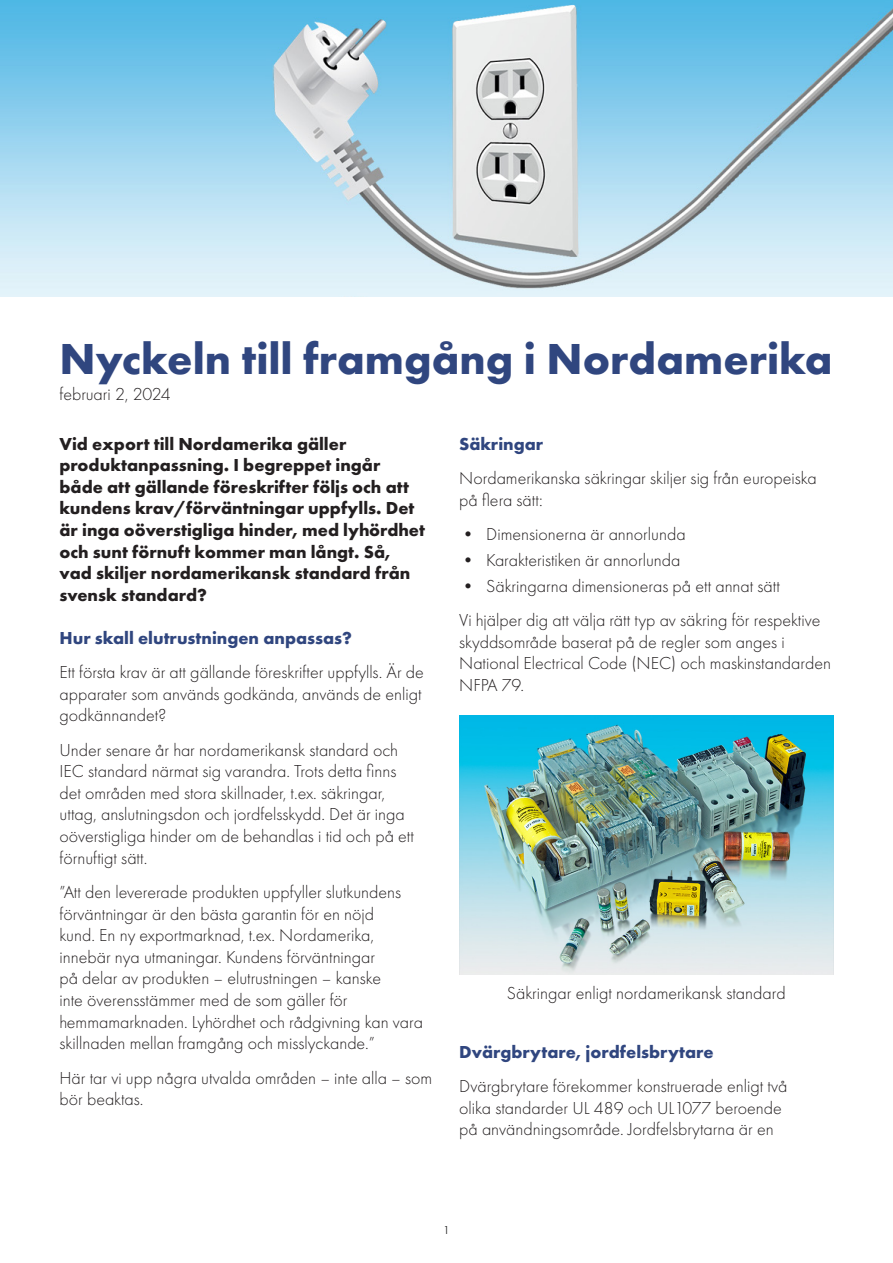
<style>
.page{position:relative;width:893px;height:1263px;background:#fff}
.page>*{position:absolute;margin:0;border:0;box-sizing:border-box;transform-origin:0 0}
.t1{font:700 45px "Futura PT";color:#30467f}
.t2{font:300 18px/21.6px "Futura PT";color:#231f20}
.t3{font:700 18px/21.6px "Futura PT";color:#231f20}
.t4{font:700 18px "Futura PT";color:#30467f}
.t5{font:300 12px "Futura PT";color:#3e3e3f}
</style>
<div class="page">
<img style="left:1px;top:1px;width:891px;height:296px">
<img style="left:459px;top:715px;width:374px;height:260px">
<p class="t1" style="left:60px;top:330px;width:774px">Nyckeln till framgång i Nordamerika</p>
<p class="t2" style="left:60px;top:383px;width:113px">februari 2, 2024</p>
<p class="t3" style="left:60px;top:432px;width:367px">Vid export till Nordamerika gäller produktanpassning. I begreppet ingår både att gällande föreskrifter följs och att kundens krav/förväntningar uppfylls. Det är inga oöverstigliga hinder, med lyhördhet och sunt förnuft kommer man långt. Så, vad skiljer nordamerikansk standard från svensk standard?</p>
<p class="t4" style="left:60px;top:626px;width:294px">Hur skall elutrustningen anpassas?</p>
<p class="t2" style="left:60px;top:661px;width:366px">Ett första krav är att gällande föreskrifter uppfylls. Är de apparater som används godkända, används de enligt godkännandet?</p>
<p class="t2" style="left:60px;top:739px;width:356px">Under senare år har nordamerikansk standard och IEC standard närmat sig varandra. Trots detta finns det områden med stora skillnader, t.ex. säkringar, uttag, anslutningsdon och jordfelsskydd. Det är inga oöverstigliga hinder om de behandlas i tid och på ett förnuftigt sätt.</p>
<p class="t2" style="left:60px;top:881px;width:365px">”Att den levererade produkten uppfyller slutkundens förväntningar är den bästa garantin för en nöjd<br>kund. En ny exportmarknad, t.ex. Nordamerika, innebär nya utmaningar. Kundens förväntningar<br>på delar av produkten – elutrustningen – kanske<br>inte överensstämmer med de som gäller för hemmamarknaden. Lyhördhet och rådgivning kan vara skillnaden mellan framgång och misslyckande.”</p>
<p class="t2" style="left:60px;top:1067px;width:374px">Här tar vi upp några utvalda områden – inte alla – som bör beaktas.</p>
<p class="t4" style="left:459px;top:432px;width:85px">Säkringar</p>
<p class="t2" style="left:459px;top:467px;width:359px">Nordamerikanska säkringar skiljer sig från europeiska på flera sätt:</p>
<p class="t2" style="left:459px;top:523px;width:228px">• Dimensionerna är annorlunda</p>
<p class="t2" style="left:459px;top:549px;width:223px">• Karakteristiken är annorlunda</p>
<p class="t2" style="left:459px;top:575px;width:322px">• Säkringarna dimensioneras på ett annat sätt</p>
<p class="t2" style="left:459px;top:609px;width:373px">Vi hjälper dig att välja rätt typ av säkring för respektive skyddsområde baserat på de regler som anges i National Electrical Code (NEC) och maskinstandarden NFPA 79.</p>
<p class="t2" style="left:507px;top:983px;width:280px">Säkringar enligt nordamerikansk standard</p>
<p class="t4" style="left:459px;top:1040px;width:256px">Dvärgbrytare, jordfelsbrytare</p>
<p class="t2" style="left:459px;top:1075px;width:330px">Dvärgbrytare förekommer konstruerade enligt två olika standarder UL 489 och UL1077 beroende på användningsområde. Jordfelsbrytarna är en</p>
<p class="t5" style="left:443px;top:1223px;width:8px">1</p>
</div>
